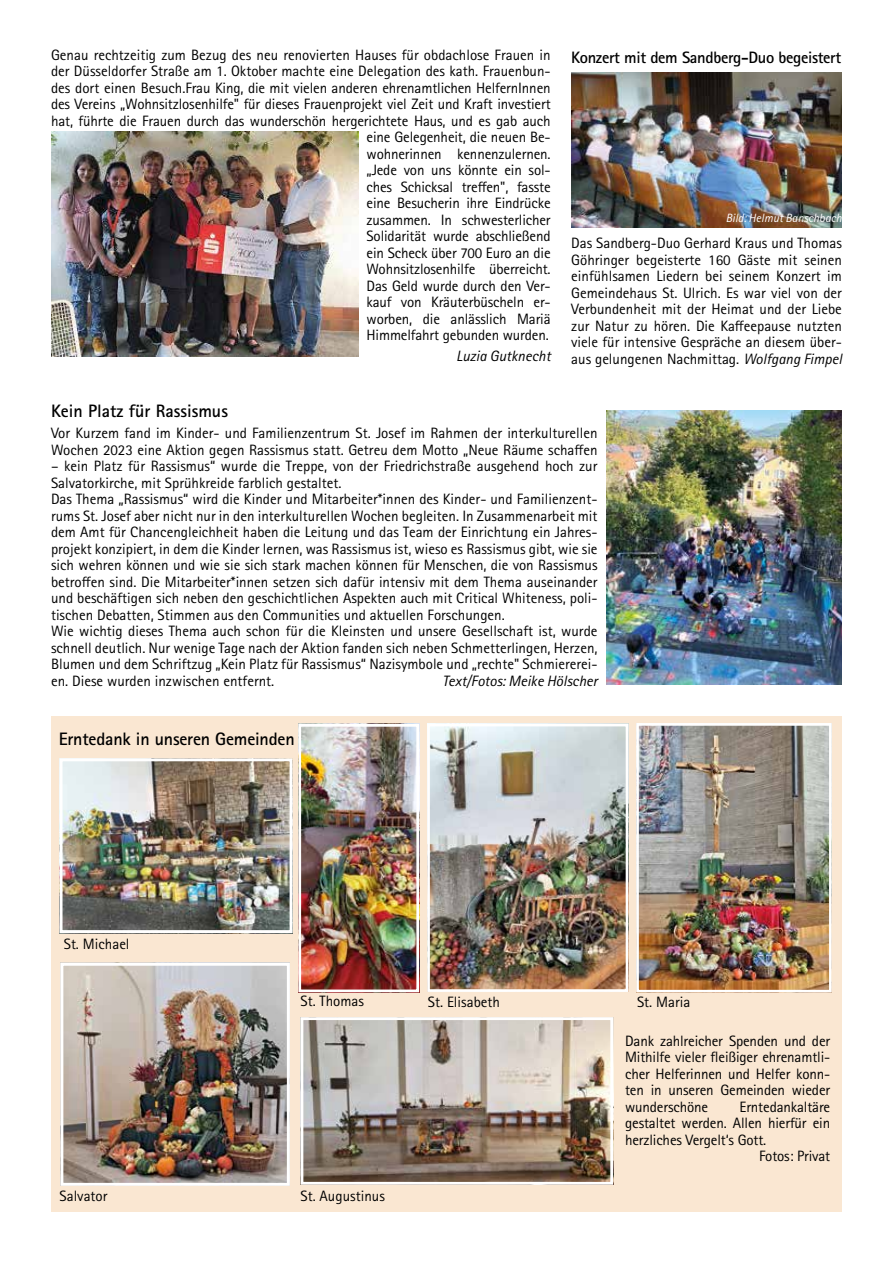
<style>
.page{position:relative;width:893px;height:1263px;background:#fff}
.page>*{position:absolute;margin:0;border:0;box-sizing:border-box;transform-origin:0 0}
.t1{font:700 18px "Rotis Sans Serif Std";letter-spacing:-.01em;color:#000}
.t2{font:700 16.5px "Rotis Sans Serif Std";letter-spacing:-.02em;color:#000}
.t3{font:15px/16.5px "Rotis Sans Serif Std";color:#000;text-align:justify}
.t4{font:italic 15px "Rotis Sans Serif Std";color:#000}
.t5{font:italic 12px "Rotis Sans Serif Std";color:#fff}
.s1{font-style:italic}
</style>
<div class="page">
<img style="left:51px;top:132px;width:307px;height:224px">
<img style="left:571px;top:72px;width:270px;height:155px">
<img style="left:606px;top:411px;width:236px;height:273px">
<div style="left:51px;top:717px;width:791px;height:495px;background:#fae7d2"></div>
<img style="left:64px;top:967px;width:222px;height:215px">
<div style="left:60px;top:963px;width:230px;height:223px;border:3px solid #fff"></div>
<img style="left:304px;top:1021px;width:305px;height:160px">
<div style="left:300px;top:1017px;width:313px;height:168px;border:3px solid #fff"></div>
<img style="left:431px;top:728px;width:193px;height:260px">
<div style="left:427px;top:724px;width:201px;height:268px;border:3px solid #fff"></div>
<img style="left:64px;top:762px;width:225px;height:167px">
<div style="left:60px;top:758px;width:233px;height:175px;border:3px solid #fff"></div>
<img style="left:640px;top:727px;width:188px;height:261px">
<div style="left:636px;top:723px;width:196px;height:269px;border:3px solid #fff"></div>
<img style="left:302px;top:728px;width:113px;height:260px">
<div style="left:298px;top:724px;width:121px;height:268px;border:3px solid #fff"></div>
<p class="t3" style="left:51px;top:46px;width:501px;text-align:right">Genau rechtzeitig zum Bezug des neu renovierten Hauses für obdachlose Frauen in der Düsseldorfer Straße am 1. Oktober machte eine Delegation des kath. Frauenbun&shy;des dort einen Besuch.Frau King, die mit vielen anderen ehrenamtlichen HelfernInnen des Vereins „Wohnsitzlosenhilfe" für dieses Frauenprojekt viel Zeit und Kraft investiert hat, führte die Frauen durch das wunderschön hergerichtete Haus, und es gab auch eine Gelegenheit, die neuen Be-<br>wohnerinnen kennenzulernen.<br>„Jede von uns könnte ein sol-<br>ches Schicksal treffen", fasste<br>eine Besucherin ihre Eindrücke<br>zusammen. In schwesterlicher<br>Solidarität wurde abschließend<br>ein Scheck über 700 Euro an die<br>Wohnsitzlosenhilfe überreicht.<br>Das Geld wurde durch den Ver-<br>kauf von Kräuterbüscheln er-<br>worben, die anlässlich Mariä<br>Himmelfahrt gebunden wurden.</p>
<p class="t4" style="left:456px;top:347px;width:96px">Luzia Gutknecht</p>
<p class="t2" style="left:571px;top:46px;width:272px">Konzert mit dem Sandberg-Duo begeistert</p>
<p class="t5" style="left:726px;top:211px;width:118px">Bild: Helmut Banschbach</p>
<p class="t3" style="left:571px;top:235px;width:272px">Das Sandberg-Duo Gerhard Kraus und Thomas Göhringer begeisterte 160 Gäste mit seinen einfühlsamen Liedern bei seinem Konzert im Gemeindehaus St. Ulrich. Es war viel von der Verbundenheit mit der Heimat und der Liebe zur Natur zu hören. Die Kaffeepause nutzten viele für intensive Gespräche an diesem über&shy;aus gelungenen Nachmittag. <span class="s1">Wolfgang Fimpel</span></p>
<p class="t1" style="left:51px;top:400px;width:178px">Kein Platz für Rassismus</p>
<p class="t3" style="left:51px;top:425px;width:548px">Vor Kurzem fand im Kinder- und Familienzentrum St. Josef im Rahmen der interkulturellen<br>Wochen 2023 eine Aktion gegen Rassismus statt. Getreu dem Motto „Neue Räume schaffen</p>
<p class="t3" style="left:51px;top:458px;width:548px;text-align:left">– kein Platz für Rassismus“ wurde die Treppe, von der Friedrichstraße ausgehend hoch zur Salvatorkirche, mit Sprühkreide farblich gestaltet.<br>Das Thema „Rassismus“ wird die Kinder und Mitarbeiter*innen des Kinder- und Familienzent&shy;rums St. Josef aber nicht nur in den interkulturellen Wochen begleiten. In Zusammenarbeit mit dem Amt für Chancengleichheit haben die Leitung und das Team der Einrichtung ein Jahres&shy;projekt konzipiert, in dem die Kinder lernen, was Rassismus ist, wieso es Rassismus gibt, wie sie sich wehren können und wie sie sich stark machen können für Menschen, die von Rassismus betroffen sind. Die Mitarbeiter*innen setzen sich dafür intensiv mit dem Thema auseinander und beschäftigen sich neben den geschichtlichen Aspekten auch mit Critical Whiteness, poli&shy;tischen Debatten, Stimmen aus den Communities und aktuellen Forschungen.<br>Wie wichtig dieses Thema auch schon für die Kleinsten und unsere Gesellschaft ist, wurde schnell deutlich. Nur wenige Tage nach der Aktion fanden sich neben Schmetterlingen, Herzen, Blumen und dem Schriftzug „Kein Platz für Rassismus“ Nazisymbole und „rechte" Schmiererei&shy;en. Diese wurden inzwischen entfernt.</p>
<p class="t4" style="left:442px;top:672px;width:157px">Text/Fotos: Meike Hölscher</p>
<p class="t1" style="left:59px;top:728px;width:238px">Erntedank in unseren Gemeinden</p>
<p class="t3" style="left:64px;top:935px;width:67px">St. Michael</p>
<p class="t3" style="left:300px;top:993px;width:65px">St. Thomas</p>
<p class="t3" style="left:428px;top:994px;width:74px">St. Elisabeth</p>
<p class="t3" style="left:60px;top:1187px;width:50px">Salvator</p>
<p class="t3" style="left:300px;top:1188px;width:86px">St. Augustinus</p>
<p class="t3" style="left:637px;top:994px;width:55px">St. Maria</p>
<p class="t3" style="left:625px;top:1032px;width:207px">Dank zahlreicher Spenden und der Mithilfe vieler fleißiger ehrenamtli&shy;cher Helferinnen und Helfer konn&shy;ten in unseren Gemeinden wieder wunderschöne</p>
<p class="t3" style="left:740px;top:1098px;width:92px">Erntedankaltäre</p>
<p class="t3" style="left:625px;top:1115px;width:207px">gestaltet werden. Allen hierfür ein</p>
<p class="t3" style="left:625px;top:1131px;width:143px">herzliches Vergelt‘s Gott.</p>
<p class="t3" style="left:759px;top:1148px;width:73px">Fotos: Privat</p>
</div>
